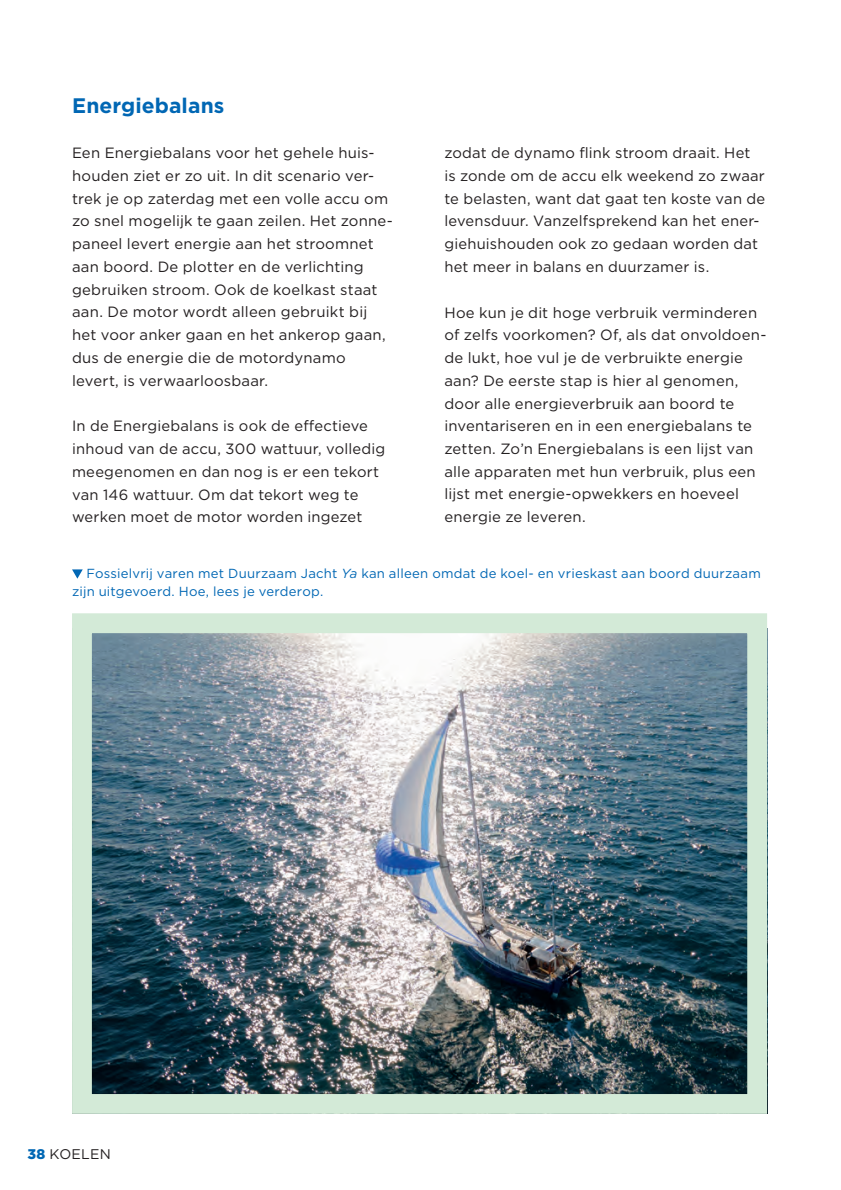
<style>
.page{position:relative;width:841px;height:1190px;background:#fff}
.page>*{position:absolute;margin:0;border:0;box-sizing:border-box;transform-origin:0 0}
.t1{font:700 21px "Gotham";letter-spacing:.005em;color:#0167b4}
.t2{font:14.88px/22.8px "Gotham";letter-spacing:.015em;color:#231f20}
.t3{font:14px "Gotham";letter-spacing:.015em;color:#231f20}
.t4{font:13.12px/17.5px "Gotham";letter-spacing:.02em;color:#0167b4}
.s1{font-style:italic}
.s2{font-weight:900;color:#0167b4}
</style>
<div class="page">
<svg style="left:72px;top:569px;width:11px;height:10px"></svg>
<img style="left:93px;top:634px;width:652px;height:459px">
<div style="left:72px;top:613px;width:694px;height:501px;border:20px solid #d3ead7"></div>
<h1 class="t1" style="left:72px;top:91px;width:154px">Energiebalans</h1>
<p class="t2" style="left:72px;top:141px;width:320px">Een Energiebalans voor het gehele huis&shy;houden ziet er zo uit. In dit scenario ver&shy;trek je op zaterdag met een volle accu om zo snel mogelijk te gaan zeilen. Het zonne&shy;paneel levert energie aan het stroomnet aan boord. De plotter en de verlichting gebruiken stroom. Ook de koelkast staat aan. De motor wordt alleen gebruikt bij het voor anker gaan en het ankerop gaan, dus de energie die de motordynamo levert, is verwaarloosbaar.</p>
<p class="t2" style="left:72px;top:414px;width:314px">In de Energiebalans is ook de effectieve inhoud van de accu, 300 wattuur, volledig meegenomen en dan nog is er een tekort van 146 wattuur. Om dat tekort weg te werken moet de motor worden ingezet</p>
<p class="t2" style="left:444px;top:141px;width:322px">zodat de dynamo flink stroom draait. Het is zonde om de accu elk weekend zo zwaar te belasten, want dat gaat ten koste van de levensduur. Vanzelfsprekend kan het ener&shy;giehuishouden ook zo gedaan worden dat het meer in balans en duurzamer is.</p>
<p class="t2" style="left:444px;top:301px;width:323px">Hoe kun je dit hoge verbruik verminderen of zelfs voorkomen? Of, als dat onvoldoen&shy;de lukt, hoe vul je de verbruikte energie aan? De eerste stap is hier al genomen, door alle energieverbruik aan boord te inventariseren en in een energiebalans te zetten. Zo’n Energiebalans is een lijst van alle apparaten met hun verbruik, plus een lijst met energie-opwekkers en hoeveel energie ze leveren.</p>
<p class="t4" style="left:72px;top:565px;width:690px;text-indent:14px">Fossielvrij varen met Duurzaam Jacht <span class="s1">Ya</span> kan alleen omdat de koel- en vrieskast aan boord duurzaam zijn uitgevoerd. Hoe, lees je verderop.</p>
<p class="t3" style="left:27px;top:1145px;width:73px"><span class="s2">38</span> KOELen</p>
</div>
